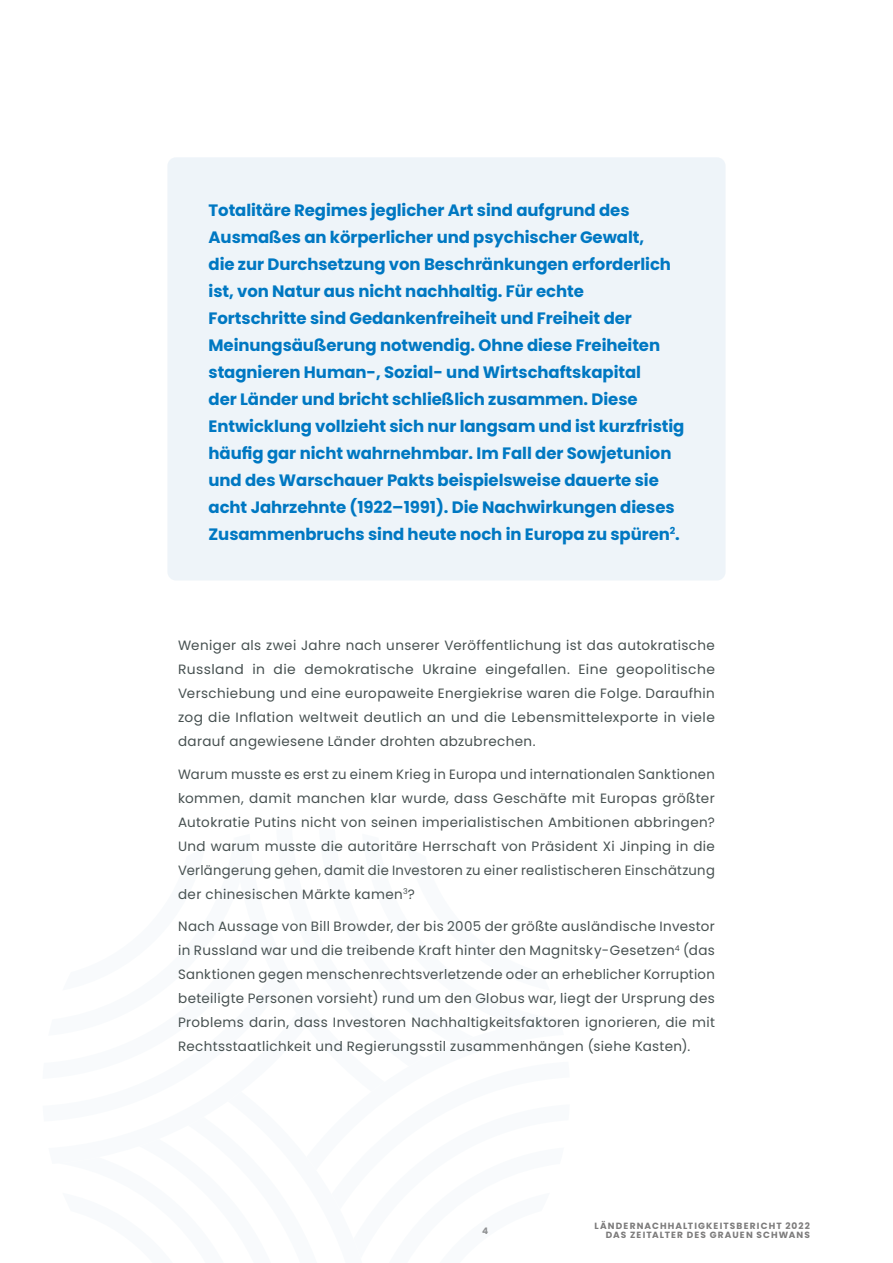
<style>
.page{position:relative;width:893px;height:1263px;background:#fff}
.page>*{position:absolute;margin:0;border:0;box-sizing:border-box;transform-origin:0 0}
.t1{font:700 16.5px/27px "Poppins";letter-spacing:-.005em;color:#0078c2}
.t2{font:13.5px/24px "Poppins";letter-spacing:.03em;color:#475151;text-align:justify}
.t3{font:700 9px/9px "Poppins";letter-spacing:.125em;color:#7c7b7b;text-align:right}
</style>
<div class="page">
<div style="left:167px;top:157px;width:558px;height:423px;background:#eef4f9;border-radius:9px"></div>
<p class="t1" style="left:209px;top:196px;width:477px">Totalitäre Regimes jeglicher Art sind aufgrund des Ausmaßes an körperlicher und psychischer Gewalt,<br>die zur Durchsetzung von Beschränkungen erforderlich ist, von Natur aus nicht nachhaltig. Für echte Fortschritte sind Gedankenfreiheit und Freiheit der Meinungsäußerung notwendig. Ohne diese Freiheiten stagnieren Human-, Sozial- und Wirtschaftskapital<br>der Länder und bricht schließlich zusammen. Diese Entwicklung vollzieht sich nur langsam und ist kurzfristig häufig gar nicht wahrnehmbar. Im Fall der Sowjetunion und des Warschauer Pakts beispielsweise dauerte sie acht Jahrzehnte (1922–1991). Die Nachwirkungen dieses Zusammenbruchs sind heute noch in Europa zu spüren<sup>2</sup>.</p>
<p class="t2" style="left:178px;top:633px;width:538px">Weniger als zwei Jahre nach unserer Veröffentlichung ist das autokratische Russland in die demokratische Ukraine eingefallen. Eine geopolitische Verschiebung und eine europaweite Energiekrise waren die Folge. Daraufhin zog die Inflation weltweit deutlich an und die Lebensmittelexporte in viele darauf angewiesene Länder drohten abzubrechen.</p>
<p class="t2" style="left:178px;top:762px;width:538px">Warum musste es erst zu einem Krieg in Europa und internationalen Sanktionen kommen, damit manchen klar wurde, dass Geschäfte mit Europas größter Autokratie Putins nicht von seinen imperialistischen Ambitionen abbringen?<br>Und warum musste die autoritäre Herrschaft von Präsident Xi Jinping in die Verlängerung gehen, damit die Investoren zu einer realistischeren Einschätzung der chinesischen Märkte kamen<sup>3</sup>?</p>
<p class="t2" style="left:178px;top:914px;width:538px">Nach Aussage von Bill Browder, der bis 2005 der größte ausländische Investor in Russland war und die treibende Kraft hinter den Magnitsky-Gesetzen<sup>4</sup> (das Sanktionen gegen menschenrechtsverletzende oder an erheblicher Korruption beteiligte Personen vorsieht) rund um den Globus war, liegt der Ursprung des Problems darin, dass Investoren Nachhaltigkeitsfaktoren ignorieren, die mit Rechtsstaatlichkeit und Regierungsstil zusammenhängen (siehe Kasten).</p>
<p class="t3" style="left:482px;top:1226px;width:8px">4</p>
<p class="t3" style="left:595px;top:1221px;width:217px">LÄNDERNACHHALTIGKEITSBERICHT 2022<br>DAS ZEITALTER DES GRAUEN SCHWANS</p>
</div>
